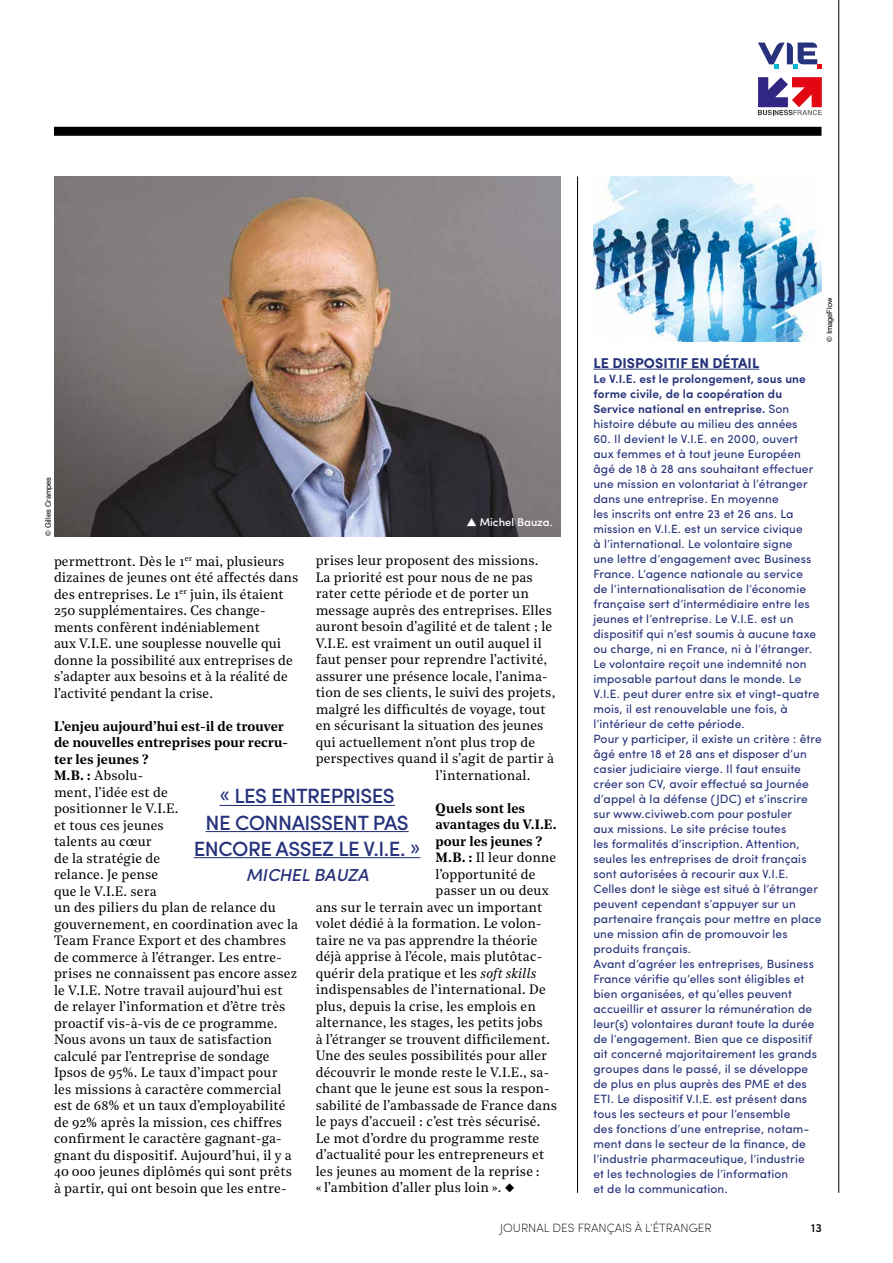
<style>
.page{position:relative;width:893px;height:1263px;background:#fff}
.page>*{position:absolute;margin:0;border:0;box-sizing:border-box;transform-origin:0 0}
.t1{font:500 20.7px/26.1px "Sofia Pro";letter-spacing:-.025em;color:#26327b;text-align:center}
.t2{font:italic 500 17.4px "Sofia Pro";color:#26327b}
.t3{font:700 14.25px "Sofia Pro";color:#26327b}
.t4{font:13.5px/16.5px "Noe Text";letter-spacing:.01em;color:#000}
.t5{font:600 13.5px "Noe Text";color:#000}
.t6{font:12px/15px "Sofia Pro";letter-spacing:.01em;color:#26327b}
.t7{font:600 12px/15px "Sofia Pro";letter-spacing:.01em;color:#26327b}
.t8{font:200 12px "Sofia Pro";color:#000}
.t9{font:500 12px "Sofia Pro";color:#000}
.t10{font:500 11.25px "Sofia Pro";color:#fff}
.t11{font:7.5px "Helvetica";color:#000}
.s1{font-weight:600}
.s2{font-style:italic}
.s3{font-weight:400}
</style>
<div class="page">
<hr style="left:838px;top:0;width:1px;height:1193px;background:#000">
<hr style="left:577px;top:176px;width:1px;height:1017px;background:#000">
<div style="left:54px;top:127px;width:767px;height:9px;background:#000"></div>
<img style="left:54px;top:176px;width:506px;height:361px">
<img style="left:593px;top:176px;width:228px;height:166px">
<svg style="left:758px;top:43px;width:64px;height:26px"></svg>
<svg style="left:758px;top:77px;width:64px;height:38px"></svg>
<hr style="left:593px;top:369px;width:166px;height:1px;background:#26327b">
<hr style="left:220px;top:805px;width:175px;height:1px;background:#26327b">
<hr style="left:206px;top:831px;width:203px;height:1px;background:#26327b">
<hr style="left:194px;top:857px;width:227px;height:1px;background:#26327b">
<svg style="left:467px;top:518px;width:9px;height:8px"></svg>
<p class="t11" style="left:42px;top:536px;width:60px;rotate:-90deg">© Gilles Crampes</p>
<p class="t10" style="left:480px;top:514px;width:75px">Michel Bauza.</p>
<p class="t4" style="left:316px;top:552px;width:224px">prises leur proposent des missions.</p>
<p class="t4" style="left:316px;top:568px;width:219px">La priorité est pour nous de ne pas</p>
<p class="t4" style="left:316px;top:585px;width:215px">rater cette période et de porter un</p>
<p class="t4" style="left:316px;top:601px;width:238px">message auprès des entreprises. Elles</p>
<p class="t4" style="left:316px;top:618px;width:238px">auront besoin d’agilité et de talent ; le</p>
<p class="t4" style="left:316px;top:634px;width:228px">V.I.E. est vraiment un outil auquel il</p>
<p class="t4" style="left:316px;top:651px;width:233px">faut penser pour reprendre l’activité,</p>
<p class="t4" style="left:316px;top:667px;width:233px">assurer une présence locale, l’anima-</p>
<p class="t4" style="left:316px;top:684px;width:241px">tion de ses clients, le suivi des projets,</p>
<p class="t4" style="left:316px;top:700px;width:231px">malgré les difficultés de voyage, tout</p>
<p class="t4" style="left:316px;top:717px;width:229px">en sécurisant la situation des jeunes</p>
<p class="t4" style="left:316px;top:733px;width:221px">qui actuellement n’ont plus trop de</p>
<p class="t4" style="left:316px;top:750px;width:240px">perspectives quand il s’agit de partir à</p>
<p class="t4" style="left:436px;top:766px;width:96px">l’international.</p>
<p class="t5" style="left:436px;top:798px;width:91px">Quels sont les</p>
<p class="t5" style="left:436px;top:815px;width:122px">avantages du V.I.E.</p>
<p class="t5" style="left:436px;top:831px;width:108px">pour les jeunes ?</p>
<p class="t4" style="left:436px;top:849px;width:122px"><span class="s1">M. B. :</span> Il leur donne</p>
<p class="t4" style="left:436px;top:865px;width:102px">l’opportunité de</p>
<p class="t4" style="left:436px;top:882px;width:115px">passer un ou deux</p>
<p class="t4" style="left:316px;top:898px;width:228px">ans sur le terrain avec un important</p>
<p class="t4" style="left:316px;top:915px;width:227px">volet dédié à la formation. Le volon-</p>
<p class="t4" style="left:316px;top:931px;width:223px">taire ne va pas apprendre la théorie</p>
<p class="t4" style="left:316px;top:948px;width:228px">déjà apprise à l’école, mais plutôt ac-</p>
<p class="t4" style="left:316px;top:964px;width:222px">quérir de la pratique et les <span class="s2">soft skills</span></p>
<p class="t4" style="left:316px;top:981px;width:232px">indispensables de l’international. De</p>
<p class="t4" style="left:316px;top:997px;width:222px">plus, depuis la crise, les emplois en</p>
<p class="t4" style="left:316px;top:1014px;width:229px">alternance, les stages, les petits jobs</p>
<p class="t4" style="left:316px;top:1030px;width:236px">à l’étranger se trouvent difficilement.</p>
<p class="t4" style="left:316px;top:1047px;width:233px">Une des seules possibilités pour aller</p>
<p class="t4" style="left:316px;top:1063px;width:235px">découvrir le monde reste le V.I.E., sa-</p>
<p class="t4" style="left:316px;top:1080px;width:235px">chant que le jeune est sous la respon-</p>
<p class="t4" style="left:316px;top:1096px;width:243px">sabilité de l’ambassade de France dans</p>
<p class="t4" style="left:316px;top:1113px;width:226px">le pays d’accueil : c’est très sécurisé.</p>
<p class="t4" style="left:316px;top:1129px;width:225px">Le mot d’ordre du programme reste</p>
<p class="t4" style="left:316px;top:1146px;width:230px">d’actualité pour les entrepreneurs et</p>
<p class="t4" style="left:316px;top:1162px;width:225px">les jeunes au moment de la reprise :</p>
<p class="t4" style="left:316px;top:1179px;width:187px">« l’ambition d’aller plus loin ».</p>
<p class="t4" style="left:54px;top:552px;width:246px">permettront. Dès le 1<sup>er</sup> mai, plusieurs dizaines de jeunes ont été affectés dans des entreprises. Le 1<sup>er</sup> juin, ils étaient 250 supplémentaires. Ces change&shy;ments confèrent indéniablement<br>aux V.I.E. une souplesse nouvelle qui donne la possibilité aux entreprises de s’adapter aux besoins et à la réalité de l’activité pendant la crise.</p>
<p class="t4" style="left:54px;top:717px;width:246px"><span class="s1">L’enjeu aujourd’hui est-il de trouver de nouvelles entreprises pour recru&shy;ter les jeunes ?<br>M. B. :</span> Absolu-<br>ment, l’idée est de<br>positionner le V.I.E.<br>et tous ces jeunes<br>talents au cœur<br>de la stratégie de<br>relance. Je pense<br>que le V.I.E. sera<br>un des piliers du plan de relance du gouvernement, en coordination avec la<br>Team France Export et des chambres de commerce à l’étranger. Les entre&shy;prises ne connaissent pas encore assez le V.I.E. Notre travail aujourd’hui est de relayer l’information et d’être très proactif vis-à-vis de ce programme.<br>Nous avons un taux de satisfaction calculé par l’entreprise de sondage<br>Ipsos de 95%. Le taux d’impact pour les missions à caractère commercial est de 68% et un taux d’employabilité de 92% après la mission, ces chiffres confirment le caractère gagnant-ga&shy;gnant du dispositif. Aujourd’hui, il y a<br>40 000 jeunes diplômés qui sont prêts à partir, qui ont besoin que les entre-</p>
<h1 class="t1" style="left:194px;top:782px;width:228px">« LES ENTREPRISES<br>NE CONNAISSENT PAS<br>ENCORE ASSEZ LE V.I.E. »</h1>
<p class="t2" style="left:246px;top:861px;width:124px">MICHEL BAUZA</p>
<p class="t11" style="left:824px;top:342px;width:46px;rotate:-90deg">© ImageFlow</p>
<p class="t3" style="left:593px;top:352px;width:167px">LE DISPOSITIF EN DÉTAIL</p>
<p class="t7" style="left:593px;top:370px;width:214px">Le V.I.E. est le prolongement, sous une forme civile, de la coopération du Service national en entreprise. <span class="s3">Son histoire débute au milieu des années</span></p>
<p class="t6" style="left:593px;top:430px;width:230px">60. Il devient le V.I.E. en 2000, ouvert<br>aux femmes et à tout jeune Européen âgé de 18 à 28 ans souhaitant effectuer une mission en volontariat à l’étranger dans une entreprise. En moyenne<br>les inscrits ont entre 23 et 26 ans. La mission en V.I.E. est un service civique<br>à l’international. Le volontaire signe<br>une lettre d’engagement avec Business France. L’agence nationale au service<br>de l’internationalisation de l’économie française sert d’intermédiaire entre les jeunes et l’entreprise. Le V.I.E. est un dispositif qui n’est soumis à aucune taxe ou charge, ni en France, ni à l’étranger.<br>Le volontaire reçoit une indemnité non imposable partout dans le monde. Le V.I.E. peut durer entre six et vingt-quatre mois, il est renouvelable une fois, à l’intérieur de cette période.<br>Pour y participer, il existe un critère : être âgé entre 18 et 28 ans et disposer d’un casier judiciaire vierge. Il faut ensuite créer son CV, avoir effectué sa Journée d’appel à la défense (JDC) et s’inscrire sur www.civiweb.com pour postuler<br>aux missions. Le site précise toutes<br>les formalités d’inscription. Attention, seules les entreprises de droit français sont autorisées à recourir aux V.I.E.<br>Celles dont le siège est situé à l’étranger peuvent cependant s’appuyer sur un partenaire français pour mettre en place une mission afin de promouvoir les produits français.<br>Avant d’agréer les entreprises, Business France vérifie qu’elles sont éligibles et bien organisées, et qu’elles peuvent accueillir et assurer la rémunération de leur(s) volontaires durant toute la durée de l’engagement. Bien que ce dispositif ait concerné majoritairement les grands groupes dans le passé, il se développe de plus en plus auprès des PME et des ETI. Le dispositif V.I.E. est présent dans tous les secteurs et pour l’ensemble<br>des fonctions d’une entreprise, notam&shy;ment dans le secteur de la finance, de l’industrie pharmaceutique, l’industrie<br>et les technologies de l’information<br>et de la communication.</p>
<p class="t8" style="left:500px;top:1220px;width:213px">JOURNAL DES FRANÇAIS À L’ÉTRANGER</p>
<p class="t9" style="left:811px;top:1219px;width:12px">13</p>
</div>
